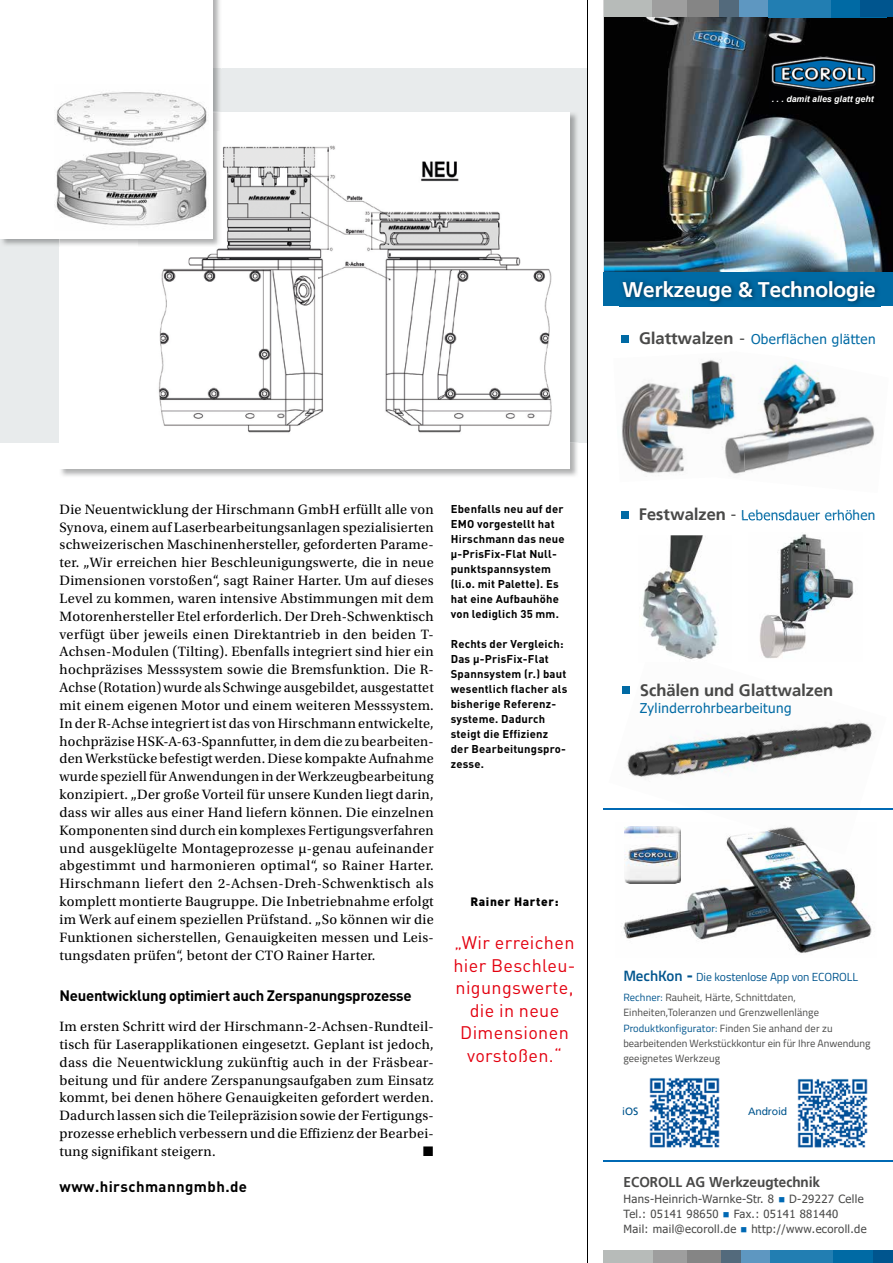
<style>
.page{position:relative;width:893px;height:1263px;background:#fff}
.page>*{position:absolute;margin:0;border:0;box-sizing:border-box;transform-origin:0 0}
.t1{font:700 21.15px "Frutiger Linotype";letter-spacing:-.01em;color:#fff}
.t2{font:18px/22.5px "DINOT";letter-spacing:.02em;color:#e3000f;text-align:center}
.t3{font:700 16.5px "Frutiger Linotype";color:#494948}
.t4{font:700 15px "DINOT";letter-spacing:-.02em;color:#000}
.t5{font:700 15px "DINOT";letter-spacing:.03em;color:#000}
.t6{font:14.25px/17.9px "Utopia Std";letter-spacing:.02em;color:#000;text-align:justify}
.t7{font:700 14.1px "Frutiger Linotype";color:#494948;scale:.95 1}
.t8{font:13.5px "Tahoma";letter-spacing:.03em;color:#006aa4}
.t9{font:900 12px "DINOT";letter-spacing:.05em;color:#000}
.t10{font:11.7px "Titillium Web";letter-spacing:-.005em;color:#00558e}
.t11{font:11.4px "Tahoma";letter-spacing:.03em;color:#494948}
.t12{font:700 11.25px/15px "DINOT";letter-spacing:.02em;color:#000}
.t13{font:11.25px/15px "Tahoma";letter-spacing:.03em;color:#494948}
.t14{font:10.5px/15px "Titillium Web";letter-spacing:.01em;color:#494948}
.t15{font:10.5px "Frutiger Linotype";letter-spacing:-.015em;color:#00558e}
.t16{font:italic 700 8.85px "Arial";color:#fff}
.s1{font-family:"Frutiger Linotype";font-weight:700;font-size:16.5px;color:#494948}
.s2{font-size:15px;color:#494948}
.s3{font-weight:600;font-size:15px}
.s4{font-family:"Tahoma";font-weight:700;font-size:14.25px}
.s5{color:#00558e}
.s6{color:#0069b4}
</style>
<div class="page">
<img style="left:622px;top:686px;width:250px;height:91px">
<img style="left:604px;top:17px;width:289px;height:256px">
<div style="left:604px;top:273px;width:289px;height:33px;background:#006aa4"></div>
<div style="left:622px;top:687px;width:8px;height:7px;background:#006aa4"></div>
<img style="left:620px;top:280px;width:260px;height:27px">
<img style="left:772px;top:56px;width:104px;height:35px">
<div style="left:769px;top:92px;width:111px;height:17px;background:#010103"></div>
<div style="left:604px;top:0;width:48px;height:17px;background:#b7bbb9"></div>
<div style="left:652px;top:0;width:35px;height:17px;background:#9e9e9e"></div>
<div style="left:687px;top:0;width:32px;height:17px;background:#858585"></div>
<div style="left:719px;top:0;width:20px;height:17px;background:#536a7c"></div>
<div style="left:739px;top:0;width:29px;height:17px;background:#5e97c1"></div>
<div style="left:824px;top:0;width:63px;height:17px;background:#006aa4"></div>
<div style="left:860px;top:0;width:33px;height:17px;background:#00558e"></div>
<div style="left:768px;top:0;width:63px;height:17px;background:#227eb2"></div>
<img style="left:745px;top:361px;width:130px;height:111px">
<img style="left:742px;top:520px;width:108px;height:1px">
<img style="left:742px;top:517px;width:108px;height:3px">
<img style="left:763px;top:580px;width:91px;height:78px">
<img style="left:759px;top:534px;width:91px;height:121px">
<img style="left:621px;top:359px;width:97px;height:115px">
<img style="left:718px;top:362px;width:27px;height:113px">
<div style="left:604px;top:1250px;width:49px;height:13px;background:#b7bbb9"></div>
<div style="left:653px;top:1250px;width:35px;height:13px;background:#9e9e9e"></div>
<div style="left:688px;top:1250px;width:33px;height:13px;background:#858585"></div>
<div style="left:721px;top:1250px;width:20px;height:13px;background:#536a7c"></div>
<div style="left:741px;top:1250px;width:29px;height:13px;background:#5e97c1"></div>
<div style="left:832px;top:1250px;width:61px;height:13px;background:#006aa4"></div>
<div style="left:873px;top:1250px;width:20px;height:13px;background:#00558e"></div>
<div style="left:770px;top:1250px;width:63px;height:13px;background:#227eb2"></div>
<img style="left:623px;top:834px;width:249px;height:119px">
<img style="left:741px;top:826px;width:113px;height:29px">
<img style="left:797px;top:1078px;width:71px;height:70px">
<img style="left:649px;top:1078px;width:71px;height:70px">
<img style="left:624px;top:826px;width:57px;height:57px">
<img style="left:642px;top:535px;width:76px;height:121px">
<img style="left:645px;top:645px;width:61px;height:14px">
<hr style="left:604px;top:1160px;width:289px;height:1px;background:#0069b4">
<hr style="left:604px;top:808px;width:289px;height:2px;background:#0069b4">
<div style="left:622px;top:511px;width:7px;height:7px;background:#006aa4"></div>
<div style="left:622px;top:336px;width:7px;height:7px;background:#006aa4"></div>
<div style="left:0;top:68px;width:587px;height:374px;background:#e8ebec"></div>
<img style="left:59px;top:113px;width:519px;height:363px">
<div style="left:60px;top:112px;width:510px;height:357px;background:#fff"></div>
<img style="left:158px;top:145px;width:394px;height:288px">
<img style="left:0;top:0;width:220px;height:245px">
<img style="left:60px;top:112px;width:160px;height:133px">
<img style="left:138px;top:132px;width:84px;height:115px">
<div style="left:0;top:0;width:213px;height:238px;background:#fff"></div>
<img style="left:56px;top:92px;width:151px;height:134px">
<hr style="left:587px;top:0;width:1px;height:1263px;background:#000">
<p class="t16" style="left:772px;top:93px;width:104px">. . . damit alles glatt geht</p>
<h1 class="t1" style="left:622px;top:277px;width:255px">Werkzeuge &amp; Technologie</h1>
<p class="t8" style="left:639px;top:330px;width:238px"><span class="s1">Glattwalzen</span> <span class="s2">-</span> Oberflächen glätten</p>
<p class="t6" style="left:60px;top:500px;width:376px">Die Neuentwicklung der Hirschmann GmbH erfüllt alle von Synova, einem auf Laserbearbeitungsanlagen spezialisierten schweizerischen Maschinenhersteller, geforderten Parame&shy;ter. „Wir erreichen hier Beschleunigungswerte, die in neue Dimensionen vorstoßen“, sagt Rainer Harter. Um auf dieses Level zu kommen, waren intensive Abstimmungen mit dem Motorenhersteller Etel erforderlich. Der Dreh-Schwenktisch verfügt über jeweils einen Direktantrieb in den beiden T-Achsen-Modulen (Tilting). Ebenfalls integriert sind hier ein hochpräzises Messsystem sowie die Bremsfunktion. Die R-Achse (Rotation) wurde als Schwinge ausgebildet, ausgestattet mit einem eigenen Motor und einem weiteren Messsystem.<br>In der R-Achse integriert ist das von Hirschmann entwickelte, hochpräzise HSK-A-63-Spannfutter, in dem die zu bearbeiten&shy;den Werkstücke befestigt werden. Diese kompakte Aufnahme wurde speziell für Anwendungen in der Werkzeugbearbeitung konzipiert. „Der große Vorteil für unsere Kunden liegt darin, dass wir alles aus einer Hand liefern können. Die einzelnen Komponenten sind durch ein komplexes Fertigungsverfahren und ausgeklügelte Montageprozesse µ-genau aufeinander abgestimmt und harmonieren optimal“, so Rainer Harter.<br>Hirschmann liefert den 2-Achsen-Dreh-Schwenktisch als komplett montierte Baugruppe. Die Inbetriebnahme erfolgt im Werk auf einem speziellen Prüfstand. „So können wir die Funktionen sicherstellen, Genauigkeiten messen und Leis&shy;tungsdaten prüfen“, betont der CTO Rainer Harter.</p>
<p class="t4" style="left:60px;top:986px;width:354px">Neuentwicklung optimiert auch Zerspanungsprozesse</p>
<p class="t6" style="left:60px;top:1018px;width:376px">Im ersten Schritt wird der Hirschmann-2-Achsen-Rundteil&shy;tisch für Laserapplikationen eingesetzt. Geplant ist jedoch, dass die Neuentwicklung zukünftig auch in der Fräsbear&shy;beitung und für andere Zerspanungsaufgaben zum Einsatz kommt, bei denen höhere Genauigkeiten gefordert werden.<br>Dadurch lassen sich die Teilepräzision sowie der Fertigungs&shy;prozesse erheblich verbessern und die Effizienz der Bearbei&shy;tung signifikant steigern.</p>
<p class="t5" style="left:60px;top:1176px;width:189px">www.hirschmanngmbh.de</p>
<p class="t12" style="left:451px;top:501px;width:115px">Ebenfalls neu auf der<br>EMO vorgestellt hat<br>Hirschmann das neue µ-PrisFix-Flat Null&shy;punktspannsystem (li.o. mit Palette). Es hat eine Aufbauhöhe von lediglich 35 mm.</p>
<p class="t12" style="left:451px;top:636px;width:118px">Rechts der Vergleich:<br>Das µ-PrisFix-Flat<br>Spannsystem (r.) baut wesentlich flacher als bisherige Referenz&shy;systeme. Dadurch steigt die Effizienz der Bearbeitungspro&shy;zesse.</p>
<p class="t9" style="left:470px;top:893px;width:90px">Rainer Harter:</p>
<p class="t2" style="left:453px;top:931px;width:124px">„Wir erreichen hier Beschleu&shy;nigungswerte, die in neue<br>Dimensionen vorstoßen.“</p>
<p class="t8" style="left:639px;top:506px;width:238px"><span class="s1">Festwalzen</span> <span class="s2">-</span> Lebensdauer erhöhen</p>
<p class="t3" style="left:640px;top:680px;width:195px">Schälen und Glattwalzen</p>
<p class="t8" style="left:640px;top:699px;width:153px">Zylinderrohrbearbeitung</p>
<p class="t10" style="left:623px;top:969px;width:236px"><span class="s3">MechKon</span> <span class="s4">-</span> Die kostenlose App von ECOROLL</p>
<p class="t14" style="left:623px;top:989px;width:197px"><span class="s5">Rechner:</span> Rauheit, Härte, Schnittdaten,<br>Einheiten,Toleranzen und Grenzwellenlänge</p>
<p class="t14" style="left:623px;top:1021px;width:249px"><span class="s5">Produktkonfigurator:</span> Finden Sie anhand der zu bearbeitenden Werkstückkontur ein für Ihre Anwendung geeignetes Werkzeug</p>
<p class="t15" style="left:622px;top:1105px;width:18px">iOS</p>
<p class="t15" style="left:748px;top:1105px;width:41px">Android</p>
<p class="t7" style="left:624px;top:1173px;width:208px">ECOROLL AG Werkzeugtechnik</p>
<p class="t11" style="left:624px;top:1191px;width:242px">Hans-Heinrich-Warnke-Str. 8 <span class="s6">■</span> D-29227 Celle</p>
<p class="t13" style="left:624px;top:1207px;width:245px">Tel.: 05141 98650 <span class="s6">■</span> Fax.: 05141 881440<br>Mail: mail@ecoroll.de <span class="s6">■</span> http://www.ecoroll.de</p>
</div>
